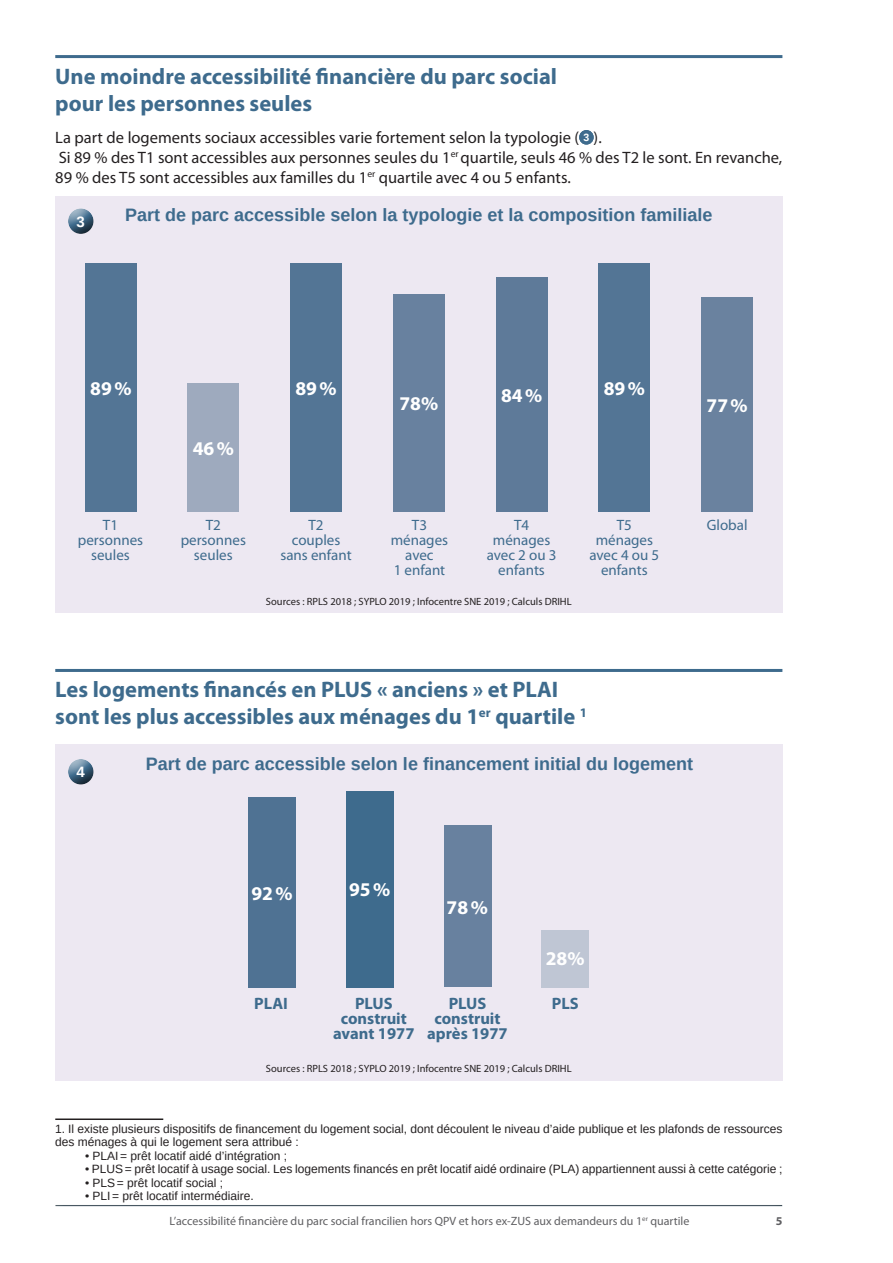
<style>
.page{position:relative;width:893px;height:1263px;background:#fff}
.page>*{position:absolute;margin:0;border:0;box-sizing:border-box;transform-origin:0 0}
.t1{font:700 22.5px/27px "Myriad Pro";color:#3e6b8d}
.chiffres{font:700 19.5px "Myriad Pro";color:#fff}
.legende{font:700 18px "Liberation Sans";color:#3e6b8d}
.t2{font:16.5px/19.8px "Myriad Pro";color:#231f20}
.t3{font:700 16.5px/15px "Myriad Pro";color:#3e6b8d;text-align:center}
.t4{font:15px/15px "Myriad Pro";color:#3e6b8d;text-align:center}
.t5{font:700 15px "Liberation Sans";color:#fff}
.note_bas_page{font:12px/13.5px "Liberation Sans";color:#231f20}
.t6{font:12px "Myriad Pro";color:#5f5f62}
.t7{font:700 12px "Myriad Pro";color:#5f5f62}
.source{font:10.5px "Myriad Pro";color:#231f20}
.t8{font:700 10.5px "Liberation Sans";color:#fff}
</style>
<div class="page">
<hr style="left:55px;top:55px;width:727px;height:3px;background:#3e6b8d">
<hr style="left:55px;top:669px;width:727px;height:3px;background:#3e6b8d">
<div style="left:579px;top:130px;width:15px;height:15px;background:#3e6b8d;border-radius:50%"></div>
<hr style="left:55px;top:1118px;width:108px;height:2px;background:#231f20">
<div style="left:55px;top:196px;width:727px;height:416px;background:#ede8f2"></div>
<div style="left:56px;top:744px;width:727px;height:336px;background:#ede8f2"></div>
<div style="left:85px;top:264px;width:51px;height:248px;background:#537595"></div>
<div style="left:188px;top:384px;width:51px;height:128px;background:#9eaabe"></div>
<div style="left:291px;top:264px;width:51px;height:248px;background:#537595"></div>
<div style="left:393px;top:294px;width:51px;height:218px;background:#68819f"></div>
<div style="left:496px;top:278px;width:51px;height:234px;background:#5e7a99"></div>
<div style="left:599px;top:264px;width:51px;height:248px;background:#537595"></div>
<div style="left:702px;top:297px;width:51px;height:215px;background:#6a829f"></div>
<hr style="left:55px;top:1203px;width:730px;height:4px;background:#3e6b8d;opacity:.75">
<div style="left:66px;top:206px;width:28px;height:22px;background:#fff;opacity:.75"></div>
<div style="left:66px;top:209px;width:28px;height:26px;background:#231f20;opacity:.75"></div>
<div style="left:444px;top:826px;width:47px;height:161px;background:#68819f"></div>
<div style="left:346px;top:791px;width:48px;height:196px;background:#3e6b8d"></div>
<div style="left:248px;top:797px;width:48px;height:191px;background:#4f7293"></div>
<div style="left:541px;top:930px;width:48px;height:57px;background:#bfc6d4"></div>
<div style="left:66px;top:757px;width:28px;height:21px;background:#fff;opacity:.75"></div>
<div style="left:66px;top:760px;width:28px;height:25px;background:#231f20;opacity:.75"></div>
<p class="t1" style="left:55px;top:62px;width:503px">Une moindre accessibilité financière du parc social pour les personnes seules</p>
<p class="t2" style="left:55px;top:127px;width:525px">La part de logements sociaux accessibles varie fortement selon la typologie (</p>
<p class="t8" style="left:583px;top:130px;width:7px">3</p>
<p class="t2" style="left:594px;top:127px;width:10px">).</p>
<p class="t2" style="left:55px;top:147px;width:729px">Si 89 % des T1 sont accessibles aux personnes seules du 1<sup>er</sup> quartile, seuls 46 % des T2 le sont. En revanche,<br>89 % des T5 sont accessibles aux familles du 1<sup>er</sup> quartile avec 4 ou 5 enfants.</p>
<p class="t5" style="left:77px;top:211px;width:10px">3</p>
<p class="legende" style="left:125px;top:203px;width:589px">Part de parc accessible selon la typologie et la composition familiale</p>
<p class="chiffres" style="left:90px;top:376px;width:43px">89%</p>
<p class="chiffres" style="left:193px;top:436px;width:43px">46%</p>
<p class="chiffres" style="left:295px;top:376px;width:43px">89%</p>
<p class="t4" style="left:78px;top:517px;width:67px">T1 personnes seules</p>
<p class="t4" style="left:181px;top:517px;width:67px">T2 personnes seules</p>
<p class="t4" style="left:308px;top:517px;width:17px">T2</p>
<p class="t4" style="left:280px;top:532px;width:73px">couples sans enfant</p>
<p class="chiffres" style="left:399px;top:391px;width:40px">78%</p>
<p class="chiffres" style="left:501px;top:383px;width:43px">84%</p>
<p class="chiffres" style="left:604px;top:376px;width:43px">89%</p>
<p class="chiffres" style="left:706px;top:393px;width:43px">77%</p>
<p class="t4" style="left:391px;top:517px;width:59px">T3 ménages avec<br>1 enfant</p>
<p class="t4" style="left:487px;top:517px;width:71px">T4 ménages avec 2 ou 3 enfants</p>
<p class="t4" style="left:589px;top:517px;width:71px">T5 ménages avec 4 ou 5 enfants</p>
<p class="t4" style="left:707px;top:517px;width:42px">Global</p>
<p class="source" style="left:266px;top:594px;width:307px">Sources : RPLS 2018 ; SYPLO 2019 ; Infocentre SNE 2019 ; Calculs DRIHL</p>
<p class="t1" style="left:55px;top:676px;width:533px">Les logements financés en PLUS « anciens » et PLAI sont les plus accessibles aux ménages du 1<sup>er</sup> quartile <sup>1</sup></p>
<p class="t5" style="left:77px;top:762px;width:10px">4</p>
<p class="legende" style="left:146px;top:751px;width:549px">Part de parc accessible selon le financement initial du logement</p>
<p class="chiffres" style="left:251px;top:880px;width:43px">92%</p>
<p class="chiffres" style="left:349px;top:877px;width:43px">95%</p>
<p class="chiffres" style="left:447px;top:894px;width:43px">78%</p>
<p class="chiffres" style="left:546px;top:946px;width:40px">28%</p>
<p class="t3" style="left:254px;top:995px;width:35px">PLAI</p>
<p class="t3" style="left:355px;top:995px;width:39px">PLUS</p>
<p class="t3" style="left:552px;top:995px;width:28px">PLS</p>
<p class="t3" style="left:333px;top:1010px;width:83px">construit avant 1977</p>
<p class="t3" style="left:427px;top:995px;width:82px">PLUS construit après 1977</p>
<p class="source" style="left:266px;top:1062px;width:307px">Sources : RPLS 2018 ; SYPLO 2019 ; Infocentre SNE 2019 ; Calculs DRIHL</p>
<p class="note_bas_page" style="left:55px;top:1122px;width:729px">1. Il existe plusieurs dispositifs de financement du logement social, dont découlent le niveau d’aide publique et les plafonds de ressources des ménages à qui le logement sera attribué :</p>
<p class="note_bas_page" style="left:85px;top:1149px;width:204px">• PLAI= prêt locatif aidé d’intégration ;</p>
<p class="note_bas_page" style="left:85px;top:1162px;width:699px">• PLUS= prêt locatif à usage social. Les logements financés en prêt locatif aidé ordinaire (PLA) appartiennent aussi à cette catégorie ;</p>
<p class="note_bas_page" style="left:85px;top:1176px;width:140px">• PLS= prêt locatif social ;</p>
<p class="note_bas_page" style="left:85px;top:1189px;width:170px">• PLI= prêt locatif intermédiaire.</p>
<p class="t6" style="left:169px;top:1213px;width:521px">L’accessibilité financière du parc social francilien hors QPV et hors ex-ZUS aux demandeurs du 1<sup>er</sup> quartile</p>
<p class="t7" style="left:776px;top:1213px;width:8px">5</p>
</div>
